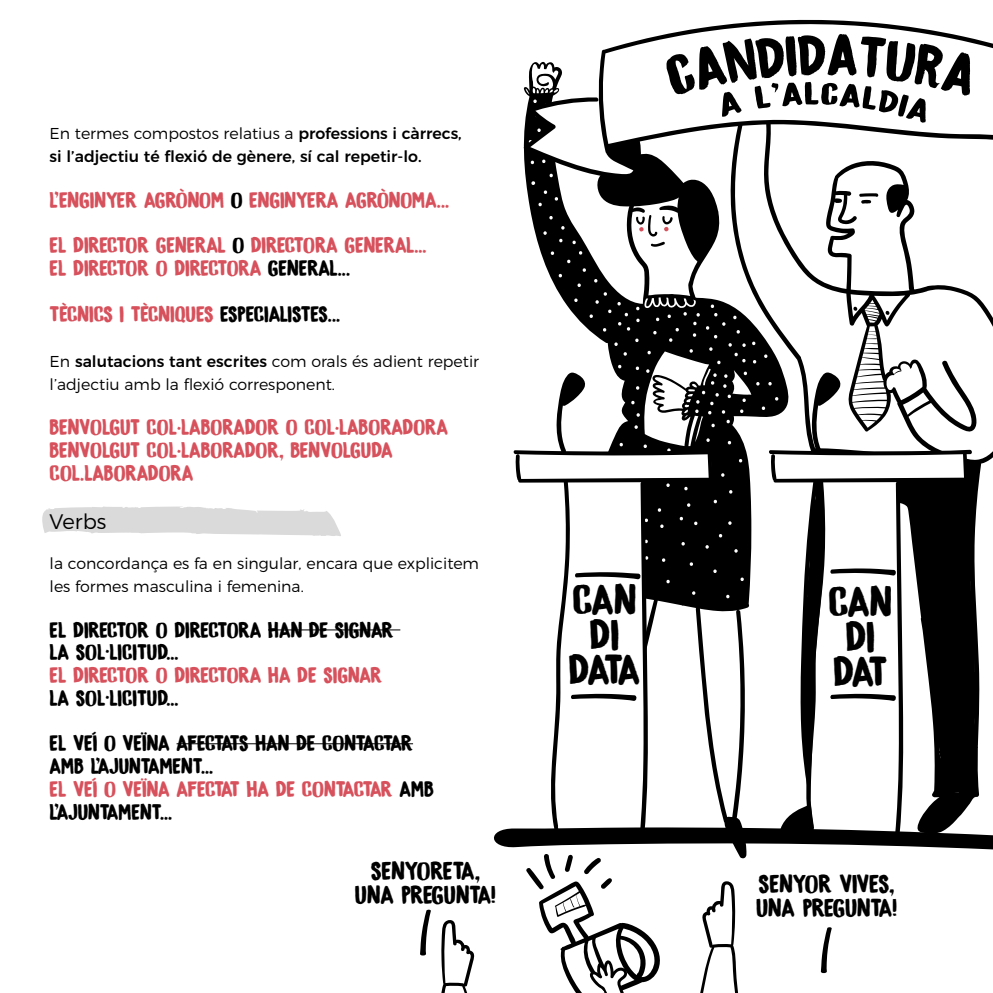
<style>
.page{position:relative;width:993px;height:993px;background:#fff}
.page>*{position:absolute;margin:0;border:0;box-sizing:border-box;transform-origin:0 0}
.t1{font:43.75px/35px "DK Bygone";letter-spacing:-.025em;color:#000}
.t2{font:26.25px/24.5px "DK Bygone";color:#000;text-align:center}
.t3{font:22.75px/45.5px "DK Bygone";color:#d7515c}
.t4{font:22.75px/22.8px "DK Bygone";color:#000}
.t5{font:300 21px "Montserrat";color:#000}
.t6{font:300 15.75px/22.8px "Montserrat";color:#000}
.t7{font:500 15.75px/22.8px "Montserrat";color:#000}
.s1{font-weight:300}
.s2{color:#000}
.s3{font-weight:500}
.s4{color:#d7515c}
</style>
<div class="page">
<svg style="left:42px;top:506px;width:299px;height:30px"></svg>
<hr style="left:268px;top:629px;width:132px;height:1px;background:#000">
<hr style="left:176px;top:743px;width:237px;height:1px;background:#000">
<svg style="left:525px;top:179px;width:203px;height:648px"></svg>
<svg style="left:538px;top:211px;width:3px;height:4px"></svg>
<svg style="left:728px;top:179px;width:264px;height:648px"></svg>
<svg style="left:635px;top:215px;width:37px;height:32px"></svg>
<svg style="left:858px;top:193px;width:20px;height:11px"></svg>
<svg style="left:884px;top:311px;width:6px;height:4px"></svg>
<svg style="left:852px;top:306px;width:5px;height:5px"></svg>
<svg style="left:513px;top:372px;width:210px;height:455px"></svg>
<svg style="left:767px;top:372px;width:212px;height:455px"></svg>
<svg style="left:523px;top:19px;width:469px;height:160px"></svg>
<svg style="left:666px;top:34px;width:303px;height:89px"></svg>
<svg style="left:829px;top:568px;width:67px;height:8px"></svg>
<svg style="left:829px;top:693px;width:67px;height:8px"></svg>
<svg style="left:570px;top:693px;width:67px;height:8px"></svg>
<svg style="left:574px;top:572px;width:67px;height:7px"></svg>
<svg style="left:420px;top:909px;width:11px;height:46px"></svg>
<svg style="left:441px;top:827px;width:551px;height:165px"></svg>
<p class="t7" style="left:50px;top:121px;width:413px"><span class="s1">En termes compostos relatius a</span> professions i càrrecs, si l’adjectiu té flexió de gènere, sí cal repetir-lo.</p>
<p class="t3" style="left:50px;top:177px;width:401px">L’ENGINYER AGRÒNOM <span class="s2">O</span> ENGINYERA AGRÒNOMA...<br>EL DIRECTOR GENERAL <span class="s2">O</span> DIRECTORA GENERAL...</p>
<p class="t3" style="left:50px;top:245px;width:302px">EL DIRECTOR O DIRECTORA <span class="s2">GENERAL...<br></span>TÈCNICS I TÈCNIQUES <span class="s2">ESPECIALISTES...</span></p>
<p class="t6" style="left:50px;top:348px;width:431px">En <span class="s3">salutacions tant escrites</span> com orals és adient repetir l’adjectiu amb la flexió corresponent.</p>
<p class="t3" style="left:50px;top:416px;width:400px;line-height:22.8px">BENVOLGUT COL.LABORADOR O COL.LABORADORA<br>BENVOLGUT COL.LABORADOR, BENVOLGUDA<br>COL.LABORADORA</p>
<p class="t5" style="left:50px;top:505px;width:58px">Verbs</p>
<p class="t6" style="left:50px;top:550px;width:431px">la concordança es fa en singular, encara que explicitem les formes masculina i femenina.</p>
<p class="t4" style="left:50px;top:618px;width:345px">EL DIRECTOR O DIRECTORA HAN DE SIGNAR<br>LA SOL.LICITUD...</p>
<p class="t3" style="left:50px;top:652px;width:334px">EL DIRECTOR O DIRECTORA HA DE SIGNAR</p>
<p class="t4" style="left:50px;top:675px;width:365px;line-height:45.5px">LA SOL.LICITUD...<br>EL VEÍ O VEÏNA AFECTATS HAN DE CONTACTAR</p>
<p class="t4" style="left:50px;top:754px;width:385px">AMB L’AJUNTAMENT...<br><span class="s4">EL VEÍ O VEÏNA AFECTAT HA DE CONTACTAR</span> AMB<br>L’AJUNTAMENT...</p>
<p class="t2" style="left:355px;top:858px;width:142px">SENYORETA,<br>UNA PREGUNTA!</p>
<h1 class="t1" style="left:568px;top:582px;width:73px;text-align:center">CAN<br>DI<br>DATA</h1>
<h1 class="t1" style="left:828px;top:584px;width:65px">CAN<br>DI<br>DAT</h1>
<p class="t2" style="left:755px;top:871px;width:142px;text-align:left">SENYOR VIVES,<br>UNA PREGUNTA!</p>
</div>
